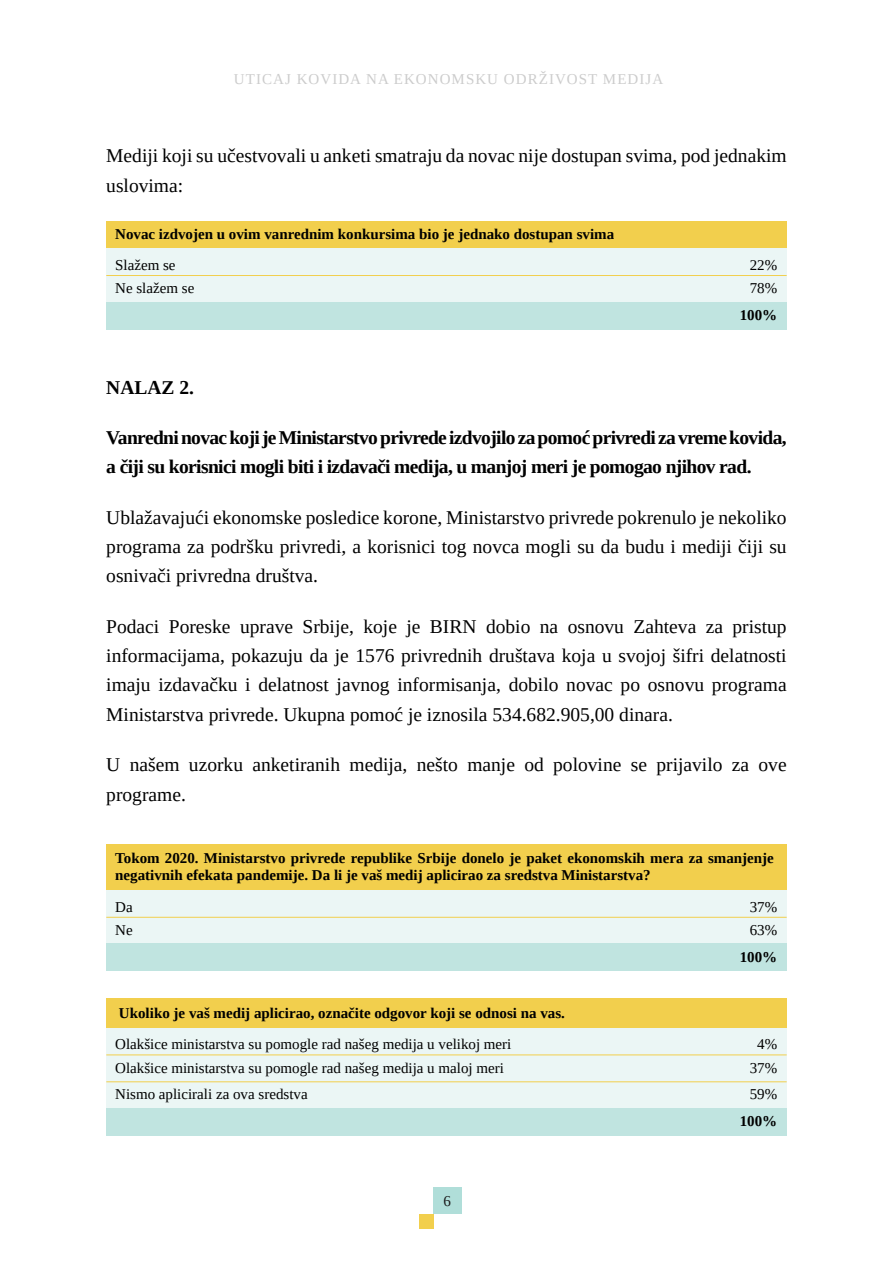
<style>
.page{position:relative;width:893px;height:1263px;background:#fff}
.page>*{position:absolute;margin:0;border:0;box-sizing:border-box;transform-origin:0 0}
.t1{font:19.5px/29.2px "Tinos";color:#000}
.t2{font:700 19.5px/29.2px "Tinos";letter-spacing:-.03em;color:#000}
.t3{font:700 15px/17.2px "Tinos";color:#000}
.t4{font:15px "Tinos";color:#000}
.t5{font:15px "Tinos";letter-spacing:.07em;color:#ccc}
.t6{font:15px "Tinos";color:#1a1a1a}
</style>
<div class="page">
<div style="left:419px;top:1214px;width:14px;height:14px;background:#f2cf4d"></div>
<div style="left:433px;top:1187px;width:28px;height:27px;background:#b0ded9"></div>
<div style="left:106px;top:247px;width:681px;height:82px;background:#ebf6f5"></div>
<div style="left:106px;top:888px;width:681px;height:83px;background:#ebf6f5"></div>
<div style="left:106px;top:1026px;width:681px;height:82px;background:#ebf6f5"></div>
<div style="left:106px;top:302px;width:681px;height:27px;background:#c0e4e0"></div>
<div style="left:106px;top:944px;width:681px;height:27px;background:#c0e4e0"></div>
<div style="left:106px;top:1108px;width:681px;height:27px;background:#c0e4e0"></div>
<div style="left:106px;top:221px;width:681px;height:27px;background:#f2cf4d"></div>
<div style="left:106px;top:844px;width:681px;height:46px;background:#f2cf4d"></div>
<div style="left:106px;top:998px;width:681px;height:29px;background:#f2cf4d"></div>
<hr style="left:106px;top:275px;width:681px;height:1px;background:#f2cf4d">
<hr style="left:106px;top:917px;width:681px;height:1px;background:#f2cf4d">
<hr style="left:106px;top:1054px;width:681px;height:1px;background:#f2cf4d">
<hr style="left:106px;top:1081px;width:681px;height:1px;background:#f2cf4d">
<p class="t5" style="left:234px;top:70px;width:431px">UTICAJ KOVIDA NA EKONOMSKU ODRŽIVOST MEDIJA</p>
<p class="t1" style="left:106px;top:141px;width:682px">Mediji koji su učestvovali u anketi smatraju da novac nije dostupan svima, pod jednakim uslovima:</p>
<p class="t3" style="left:115px;top:225px;width:500px">Novac izdvojen u ovim vanrednim konkursima bio je jednako dostupan svima</p>
<p class="t4" style="left:115px;top:255px;width:62px">Slažem se</p>
<p class="t4" style="left:750px;top:255px;width:29px">22%</p>
<p class="t4" style="left:115px;top:279px;width:81px">Ne slažem se</p>
<p class="t4" style="left:750px;top:279px;width:29px">78%</p>
<p class="t3" style="left:740px;top:306px;width:39px">100%</p>
<p class="t2" style="left:106px;top:372px;width:89px">NALAZ 2.</p>
<p class="t2" style="left:106px;top:423px;width:682px">Vanredni novac koji je Ministarstvo privrede izdvojilo za pomoć privredi za vreme kovida, a čiji su korisnici mogli biti i izdavači medija, u manjoj meri je pomogao njihov rad.</p>
<p class="t1" style="left:106px;top:503px;width:682px;text-align:justify">Ublažavajući ekonomske posledice korone, Ministarstvo privrede pokrenulo je nekoliko programa za podršku privredi, a korisnici tog novca mogli su da budu i mediji čiji su osnivači privredna društva.</p>
<p class="t1" style="left:106px;top:612px;width:682px;text-align:justify">Podaci Poreske uprave Srbije, koje je BIRN dobio na osnovu Zahteva za pristup informacijama, pokazuju da je 1576 privrednih društava koja u svojoj šifri delatnosti imaju izdavačku i delatnost javnog informisanja, dobilo novac po osnovu programa Ministarstva privrede. Ukupna pomoć je iznosila 534.682.905,00 dinara.</p>
<p class="t1" style="left:106px;top:750px;width:682px">U našem uzorku anketiranih medija, nešto manje od polovine se prijavilo za ove programe.</p>
<p class="t3" style="left:115px;top:849px;width:660px">Tokom 2020. Ministarstvo privrede republike Srbije donelo je paket ekonomskih mera za smanjenje negativnih efekata pandemije. Da li je vaš medij aplicirao za sredstva Ministarstva?</p>
<p class="t4" style="left:115px;top:897px;width:19px">Da</p>
<p class="t4" style="left:750px;top:897px;width:29px">37%</p>
<p class="t4" style="left:115px;top:920px;width:19px">Ne</p>
<p class="t4" style="left:750px;top:920px;width:29px">63%</p>
<p class="t3" style="left:740px;top:948px;width:39px">100%</p>
<p class="t3" style="left:119px;top:1004px;width:447px">Ukoliko je vaš medij aplicirao, označite odgovor koji se odnosi na vas.</p>
<p class="t4" style="left:115px;top:1034px;width:398px">Olakšice ministarstva su pomogle rad našeg medija u velikoj meri</p>
<p class="t4" style="left:757px;top:1034px;width:21px">4%</p>
<p class="t4" style="left:115px;top:1058px;width:390px">Olakšice ministarstva su pomogle rad našeg medija u maloj meri</p>
<p class="t4" style="left:750px;top:1058px;width:29px">37%</p>
<p class="t4" style="left:115px;top:1084px;width:194px">Nismo aplicirali za ova sredstva</p>
<p class="t4" style="left:750px;top:1084px;width:29px">59%</p>
<p class="t3" style="left:740px;top:1112px;width:39px">100%</p>
<p class="t6" style="left:443px;top:1191px;width:9px">6</p>
</div>
